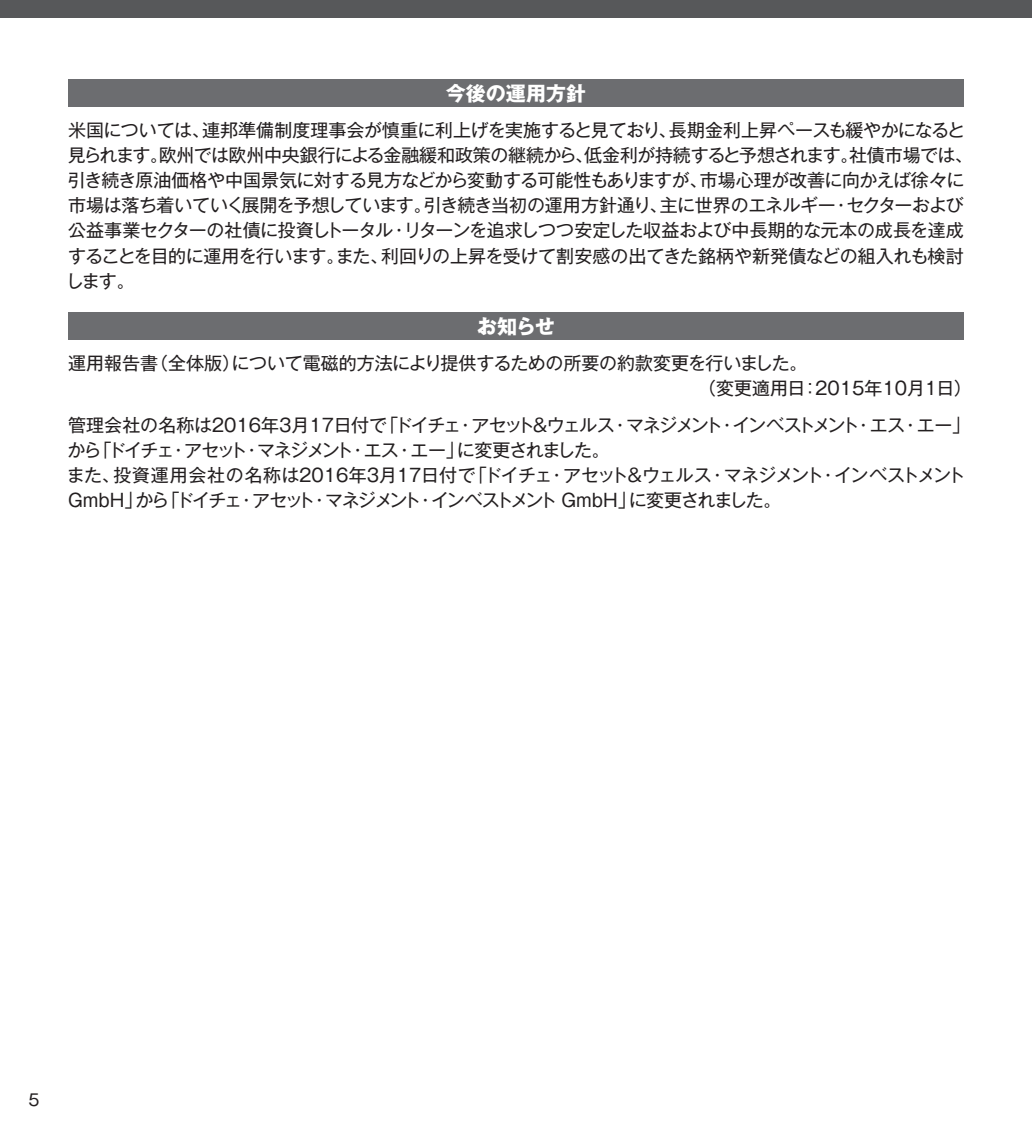
<style>
.page{position:relative;width:1032px;height:1134px;background:#fff}
.page>*{position:absolute;margin:0;border:0;box-sizing:border-box;transform-origin:0 0}
.t1{font:700 20px "Gothic MB101 Pr 5";color:#fff}
.t2{font:18px/25.2px "Gothic MB101 Pr 5";letter-spacing:-.025em;color:#231f20}
.t3{font:18px/25.2px "Gothic MB101 Pr 5";letter-spacing:-.045em;color:#231f20}
.t4{font:18px/25.2px "Gothic MB101 Pr 5";color:#231f20}
.t5{font:16px "Gothic MB101 Pr 5";color:#231f20}
</style>
<div class="page">
<div style="left:0;top:0;width:1032px;height:17px;background:#57585a"></div>
<div style="left:68px;top:79px;width:896px;height:28px;background:#6c6d70"></div>
<div style="left:68px;top:313px;width:896px;height:27px;background:#6c6d70"></div>
<p class="t1" style="left:446px;top:76px;width:142px">今後の運用方針</p>
<p class="t2" style="left:66px;top:116px;width:908px">米国については、連邦準備制度理事会が慎重に利上げを実施すると見ており、長期金利上昇ペースも緩やかになると見られます。欧州では欧州中央銀行による金融緩和政策の継続から、低金利が持続すると予想されます。社債市場では、引き続き原油価格や中国景気に対する見方などから変動する可能性もありますが、市場心理が改善に向かえば徐々に市場は落ち着いていく展開を予想しています。引き続き当初の運用方針通り、主に世界のエネルギー・セクターおよび公益事業セクターの社債に投資しトータル・リターンを追求しつつ安定した収益および中長期的な元本の成長を達成することを目的に運用を行います。また、利回りの上昇を受けて割安感の出てきた銘柄や新発債などの組入れも検討します。</p>
<p class="t1" style="left:477px;top:310px;width:79px">お知らせ</p>
<p class="t4" style="left:698px;top:349px;width:275px;text-indent:-630px">運用報告書（全体版）について電磁的方法により提供するための所要の約款変更を行いました。<br>（変更適用日：2015年10月1日）</p>
<p class="t3" style="left:67px;top:411px;width:905px">管理会社の名称は2016年3月１7日付で「ドイチェ・アセット＆ウェルス・マネジメント・インベストメント・エス・エー」から「ドイチェ・アセット・マネジメント・エス・エー」に変更されました。<br>また、投資運用会社の名称は2016年3月17日付で「ドイチェ・アセット＆ウェルス・マネジメント・インベストメントGmbH」から「ドイチェ・アセット・マネジメント・インベストメント GmbH」に変更されました。</p>
<p class="t5" style="left:29px;top:1087px;width:12px">5</p>
</div>
